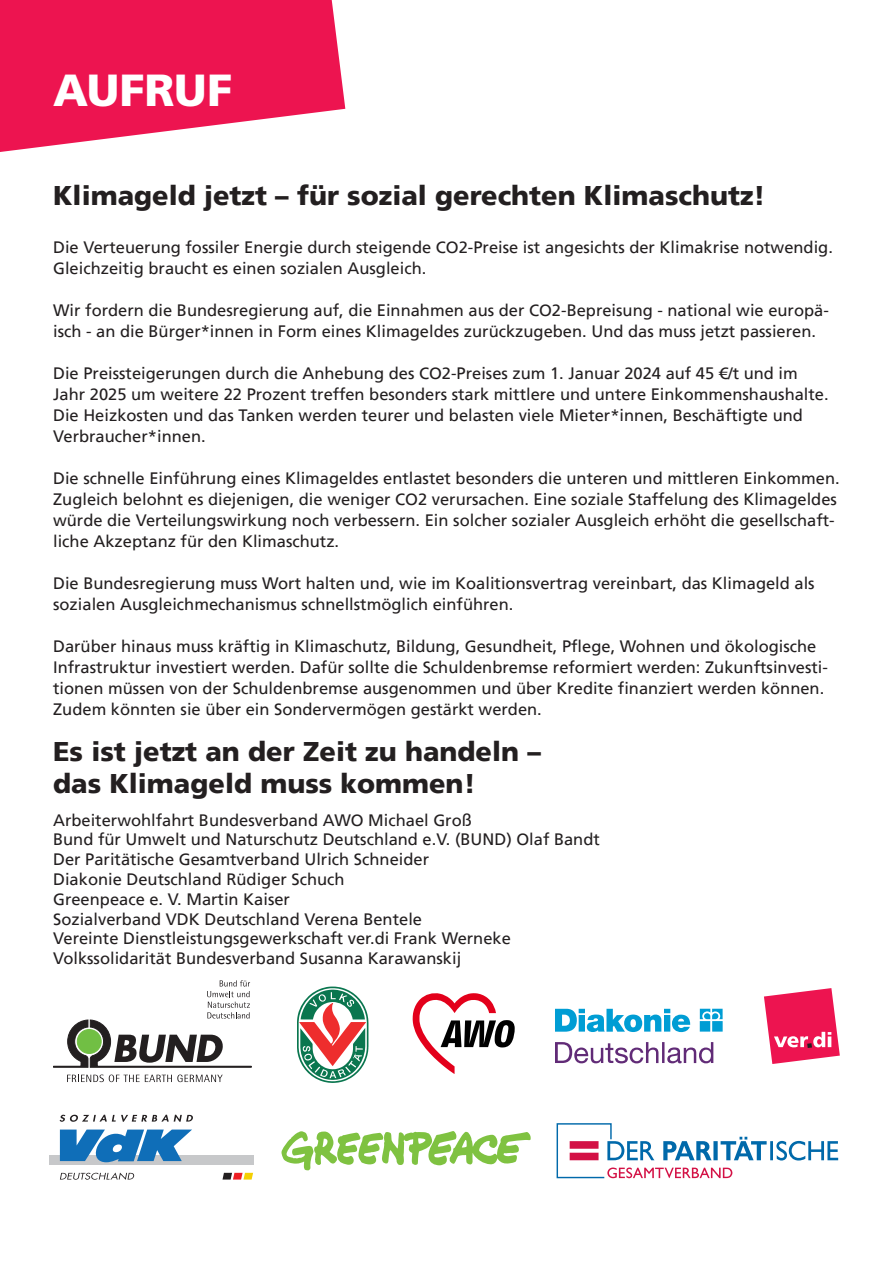
<style>
.page{position:relative;width:893px;height:1263px;background:#fff}
.page>*{position:absolute;margin:0;border:0;box-sizing:border-box;transform-origin:0 0}
.t1{font:900 45px "Frutiger LT Pro";color:#fff}
.t2{font:900 27px/32.4px "Frutiger";color:#231f20}
.t3{font:16.5px/21px "Frutiger";color:#231f20}
</style>
<div class="page">
<svg style="left:0;top:0;width:345px;height:152px;fill:#ed1450"></svg>
<svg style="left:413px;top:993px;width:102px;height:81px"></svg>
<svg style="left:555px;top:1042px;width:158px;height:21px"></svg>
<svg style="left:555px;top:1009px;width:168px;height:23px"></svg>
<svg style="left:764px;top:988px;width:76px;height:76px"></svg>
<svg style="left:556px;top:1123px;width:282px;height:56px"></svg>
<svg style="left:297px;top:986px;width:71px;height:97px"></svg>
<div style="left:49px;top:1156px;width:204px;height:9px;background:#c7c8ca"></div>
<svg style="left:60px;top:1115px;width:133px;height:7px"></svg>
<svg style="left:222px;top:1173px;width:31px;height:6px"></svg>
<svg style="left:60px;top:1129px;width:132px;height:33px"></svg>
<svg style="left:60px;top:1172px;width:74px;height:8px"></svg>
<svg style="left:53px;top:980px;width:199px;height:87px"></svg>
<svg style="left:67px;top:1074px;width:156px;height:8px"></svg>
<svg style="left:281px;top:1131px;width:250px;height:39px"></svg>
<h1 class="t1" style="left:53px;top:63px;width:181px">AUFRUF</h1>
<h2 class="t2" style="left:53px;top:180px;width:714px">Klimageld jetzt – für sozial gerechten Klimaschutz!</h2>
<p class="t3" style="left:53px;top:237px;width:781px">Die Verteuerung fossiler Energie durch steigende CO2-Preise ist angesichts der Klimakrise notwendig.<br>Gleichzeitig braucht es einen sozialen Ausgleich.</p>
<p class="t3" style="left:53px;top:300px;width:777px">Wir fordern die Bundesregierung auf, die Einnahmen aus der CO2-Bepreisung - national wie europä&shy;isch - an die Bürger*innen in Form eines Klimageldes zurückzugeben. Und das muss jetzt passieren.</p>
<p class="t3" style="left:53px;top:363px;width:777px">Die Preissteigerungen durch die Anhebung des CO2-Preises zum 1. Januar 2024 auf 45 €/t und im Jahr 2025 um weitere 22 Prozent treffen besonders stark mittlere und untere Einkommenshaushalte.<br>Die Heizkosten und das Tanken werden teurer und belasten viele Mieter*innen, Beschäftigte und Verbraucher*innen.</p>
<p class="t3" style="left:53px;top:468px;width:788px">Die schnelle Einführung eines Klimageldes entlastet besonders die unteren und mittleren Einkommen.<br>Zugleich belohnt es diejenigen, die weniger CO2 verursachen. Eine soziale Staffelung des Klimageldes würde die Verteilungswirkung noch verbessern. Ein solcher sozialer Ausgleich erhöht die gesellschaft&shy;liche Akzeptanz für den Klimaschutz.</p>
<p class="t3" style="left:53px;top:573px;width:763px">Die Bundesregierung muss Wort halten und, wie im Koalitionsvertrag vereinbart, das Klimageld als sozialen Ausgleichmechanismus schnellstmöglich einführen.</p>
<p class="t3" style="left:53px;top:636px;width:776px">Darüber hinaus muss kräftig in Klimaschutz, Bildung, Gesundheit, Pflege, Wohnen und ökologische Infrastruktur investiert werden. Dafür sollte die Schuldenbremse reformiert werden: Zukunftsinvesti&shy;tionen müssen von der Schuldenbremse ausgenommen und über Kredite finanziert werden können.<br>Zudem könnten sie über ein Sondervermögen gestärkt werden.</p>
<h2 class="t2" style="left:53px;top:735px;width:489px">Es ist jetzt an der Zeit zu handeln – das Klimageld muss kommen!</h2>
<p class="t3" style="left:53px;top:810px;width:548px;line-height:19.8px">Arbeiterwohlfahrt Bundesverband AWO Michael Groß<br>Bund für Umwelt und Naturschutz Deutschland e.V. (BUND) Olaf Bandt Der Paritätische Gesamtverband Ulrich Schneider<br>Diakonie Deutschland Rüdiger Schuch<br>Greenpeace e. V. Martin Kaiser<br>Sozialverband VDK Deutschland Verena Bentele<br>Vereinte Dienstleistungsgewerkschaft ver.di Frank Werneke Volkssolidarität Bundesverband Susanna Karawanskij</p>
</div>
